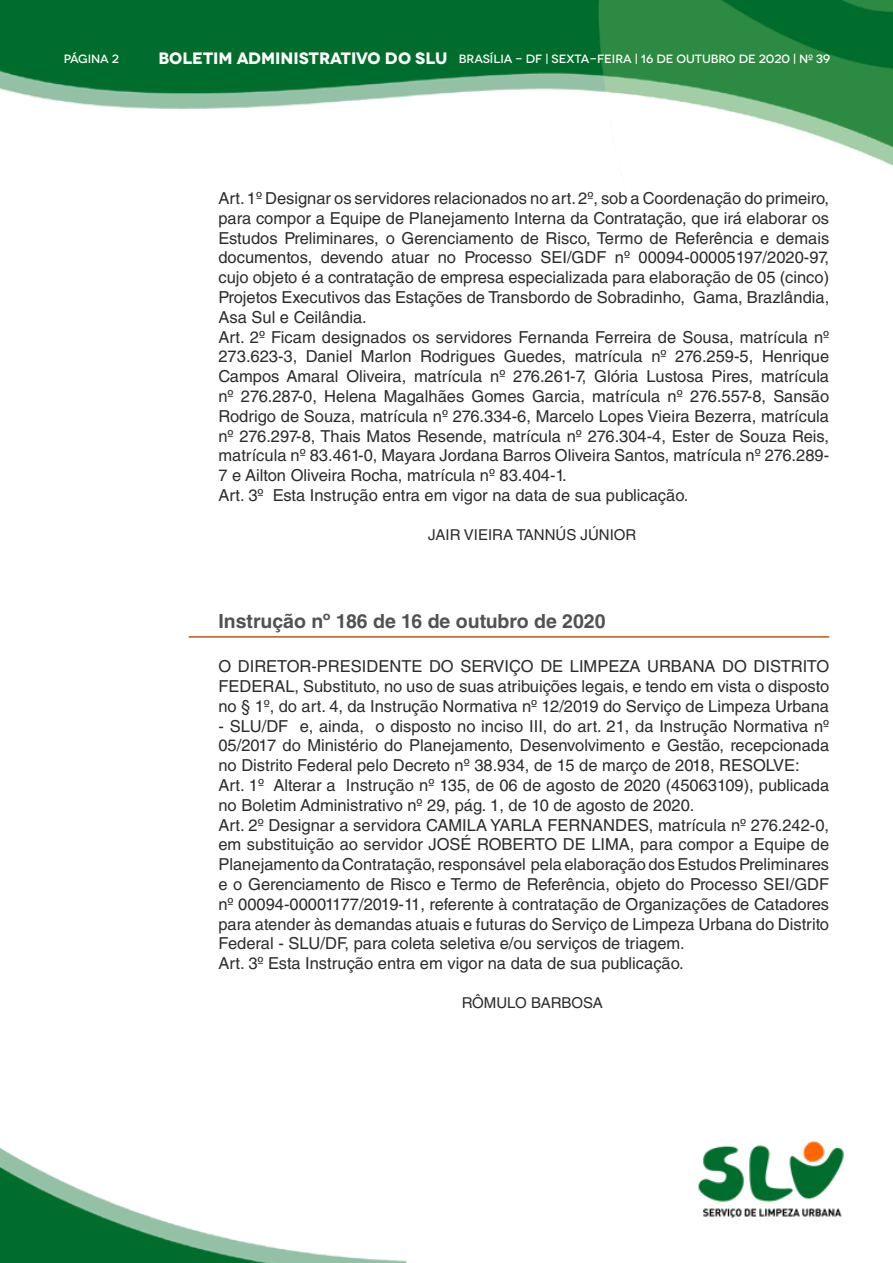
<style>
.page{position:relative;width:893px;height:1263px;background:#fff}
.page>*{position:absolute;margin:0;border:0;box-sizing:border-box;transform-origin:0 0}
.t1{font:700 19.5px "Helvetica LT Std";color:#525252}
.t2{font:16.5px/19.8px "Helvetica LT Std";color:#2c2c2b}
.t3{font:15px "Helvetica LT Std";color:#2c2c2b}
.t4{font:500 12px "Novecentowide";color:#fffefd}
.s1{font-weight:700;font-size:16.5px}
</style>
<div class="page">
<img style="left:0;top:0;width:893px;height:1263px">
<img style="left:683px;top:1134px;width:162px;height:84px">
<hr style="left:189px;top:636px;width:640px;height:2px;background:#be5717">
<p class="t4" style="left:64px;top:52px;width:57px">PÁGINA 2</p>
<p class="t4" style="left:158px;top:52px;width:673px"><span class="s1">BOLETIM ADMINISTRATIVO DO SLU</span> BRASÍLIA - DF | SEXTA-FEIRA | 16 DE OUTUBRO DE 2020 | Nº 39</p>
<p class="t2" style="left:218px;top:188px;width:612px">Art. 1º Designar os servidores relacionados no art. 2º, sob a Coordenação do primeiro, para compor a Equipe de Planejamento Interna da Contratação, que irá elaborar os Estudos Preliminares, o Gerenciamento de Risco, Termo de Referência e demais documentos, devendo atuar no Processo SEI/GDF nº 00094-00005197/2020-97, cujo objeto é a contratação de empresa especializada para elaboração de 05 (cinco)<br>Projetos Executivos das Estações de Transbordo de Sobradinho, Gama, Brazlândia, Asa Sul e Ceilândia.<br>Art. 2º Ficam designados os servidores Fernanda Ferreira de Sousa, matrícula nº 273.623-3, Daniel Marlon Rodrigues Guedes, matrícula nº 276.259-5, Henrique Campos Amaral Oliveira, matrícula nº 276.261-7, Glória Lustosa Pires, matrícula nº 276.287-0, Helena Magalhães Gomes Garcia, matrícula nº 276.557-8, Sansão Rodrigo de Souza, matrícula nº 276.334-6, Marcelo Lopes Vieira Bezerra, matrícula nº 276.297-8, Thais Matos Resende, matrícula nº 276.304-4, Ester de Souza Reis, matrícula nº 83.461-0, Mayara Jordana Barros Oliveira Santos, matrícula nº 276.289- 7 e Ailton Oliveira Rocha, matrícula nº 83.404-1.<br>Art. 3º Esta Instrução entra em vigor na data de sua publicação.</p>
<p class="t3" style="left:428px;top:526px;width:210px">JAIR VIEIRA TANNÚS JÚNIOR</p>
<p class="t1" style="left:218px;top:609px;width:389px">Instrução nº 186 de 16 de outubro de 2020</p>
<p class="t2" style="left:218px;top:656px;width:612px;text-align:justify">O DIRETOR-PRESIDENTE DO SERVIÇO DE LIMPEZA URBANA DO DISTRITO FEDERAL, Substituto, no uso de suas atribuições legais, e tendo em vista o disposto no § 1º, do art. 4, da Instrução Normativa nº 12/2019 do Serviço de Limpeza Urbana</p>
<p class="t2" style="left:218px;top:716px;width:612px">- SLU/DF e, ainda, o disposto no inciso III, do art. 21, da Instrução Normativa nº 05/2017 do Ministério do Planejamento, Desenvolvimento e Gestão, recepcionada no Distrito Federal pelo Decreto nº 38.934, de 15 de março de 2018, RESOLVE:<br>Art. 1º Alterar a Instrução nº 135, de 06 de agosto de 2020 (45063109), publicada no Boletim Administrativo nº 29, pág. 1, de 10 de agosto de 2020.<br>Art. 2º Designar a servidora CAMILA YARLA FERNANDES, matrícula nº 276.242-0, em substituição ao servidor JOSÉ ROBERTO DE LIMA, para compor a Equipe de Planejamento da Contratação, responsável pela elaboração dos Estudos Preliminares e o Gerenciamento de Risco e Termo de Referência, objeto do Processo SEI/GDF nº 00094-00001177/2019-11, referente à contratação de Organizações de Catadores para atender às demandas atuais e futuras do Serviço de Limpeza Urbana do Distrito Federal - SLU/DF, para coleta seletiva e/ou serviços de triagem.<br>Art. 3º Esta Instrução entra em vigor na data de sua publicação.</p>
<p class="t3" style="left:462px;top:994px;width:143px">RÔMULO BARBOSA</p>
</div>
